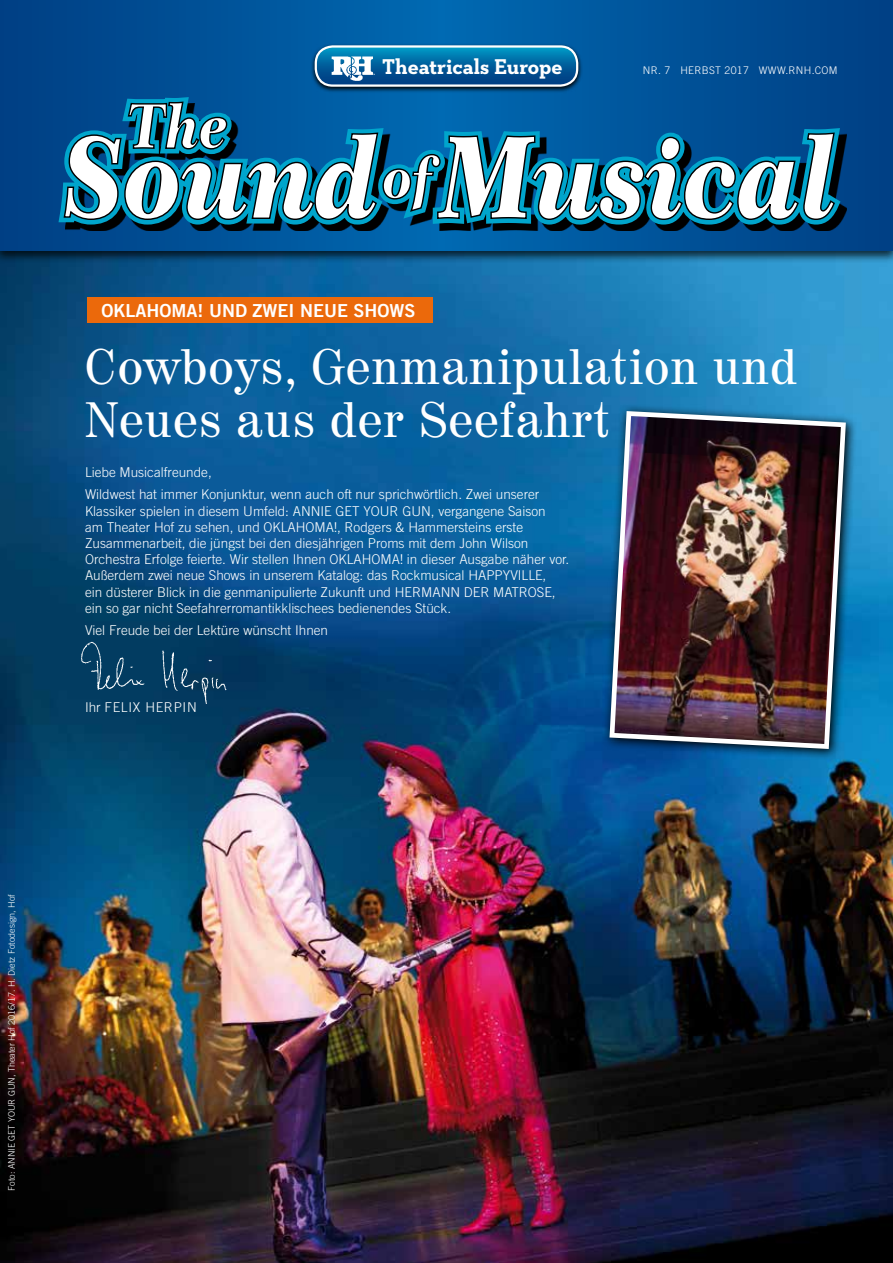
<style>
.page{position:relative;width:893px;height:1263px;background:#fff}
.page>*{position:absolute;margin:0;border:0;box-sizing:border-box;transform-origin:0 0}
.t1{font:49.5px/52.5px "Century 725 PL";letter-spacing:.02em;color:#fff}
.t2{font:700 21.75px "Neutraface Slab Text";letter-spacing:-.005em;color:#fff}
.t3{font:18px "Trade Gothic LT Com Bd 2";color:#fff}
.t4{font:300 13.5px/16.2px "Trade Gothic LT Com";color:#fff}
.t5{font:300 13.5px "Trade Gothic LT Com";letter-spacing:.05em;color:#fff}
.t6{font:300 10.5px "Trade Gothic LT Com";letter-spacing:.03em;color:#fff}
.t7{font:300 9px "Trade Gothic LT Com";color:#fff}
</style>
<div class="page">
<img style="left:0;top:263px;width:893px;height:1000px">
<div style="left:87px;top:297px;width:346px;height:25px;background:#eb690b"></div>
<div style="left:0;top:0;width:893px;height:263px;background:#000;opacity:.75"></div>
<svg style="left:0;top:0;width:893px;height:251px;background:#004d93"></svg>
<svg style="left:310px;top:43px;width:273px;height:35px"></svg>
<svg style="left:316px;top:46px;width:261px;height:32px;background:#026aa3"></svg>
<div style="left:315px;top:45px;width:263px;height:42px;border:2px solid #fff;border-radius:17px"></div>
<img style="left:326px;top:50px;width:53px;height:28px">
<svg style="left:52px;top:78px;width:796px;height:170px;background:#02508f"></svg>
<svg style="left:63px;top:132px;width:773px;height:89px"></svg>
<svg style="left:373px;top:145px;width:77px;height:81px;background:#26718f"></svg>
<svg style="left:116px;top:92px;width:121px;height:93px"></svg>
<img style="left:72px;top:631px;width:161px;height:73px">
<svg style="left:602px;top:404px;width:255px;height:356px;background:#1275b2"></svg>
<img style="left:607px;top:409px;width:241px;height:342px">
<h2 class="t2" style="left:382px;top:53px;width:182px">Theatricals Europe</h2>
<p class="t6" style="left:643px;top:64px;width:196px">NR. 7 HERBST 2017 WWW.RNH.COM</p>
<h3 class="t3" style="left:102px;top:299px;width:315px">OKLAHOMA! UND ZWEI NEUE SHOWS</h3>
<h1 class="t1" style="left:85px;top:340px;width:714px">Cowboys, Genmanipulation und<br>Neues aus der Seefahrt</h1>
<p class="t4" style="left:85px;top:461px;width:456px;line-height:22.5px">Liebe Musicalfreunde,<br>Wildwest hat immer Konjunktur, wenn auch oft nur sprichwörtlich. Zwei unserer</p>
<p class="t4" style="left:85px;top:502px;width:486px">Klassiker spielen in diesem Umfeld: ANNIE GET YOUR GUN, vergangene Saison<br>am Theater Hof zu sehen, und OKLAHOMA!, Rodgers &amp; Hammersteins erste Zusammenarbeit, die jüngst bei den diesjährigen Proms mit dem John Wilson Orchestra Erfolge feierte. Wir stellen Ihnen OKLAHOMA! in dieser Ausgabe näher vor.<br>Außerdem zwei neue Shows in unserem Katalog: das Rockmusical HAPPYVILLE,<br>ein düsterer Blick in die genmanipulierte Zukunft und HERMANN DER MATROSE, ein so gar nicht Seefahrerromantikklischees bedienendes Stück.</p>
<p class="t4" style="left:85px;top:622px;width:245px">Viel Freude bei der Lektüre wünscht Ihnen</p>
<p class="t5" style="left:85px;top:699px;width:113px">Ihr FELIX HERPIN</p>
<p class="t7" style="left:6px;top:1191px;width:298px;rotate:-90deg">Foto: ANNIE GET YOUR GUN, Theater Hof 2016/17. H. Dietz Fotodesign, Hof</p>
</div>
